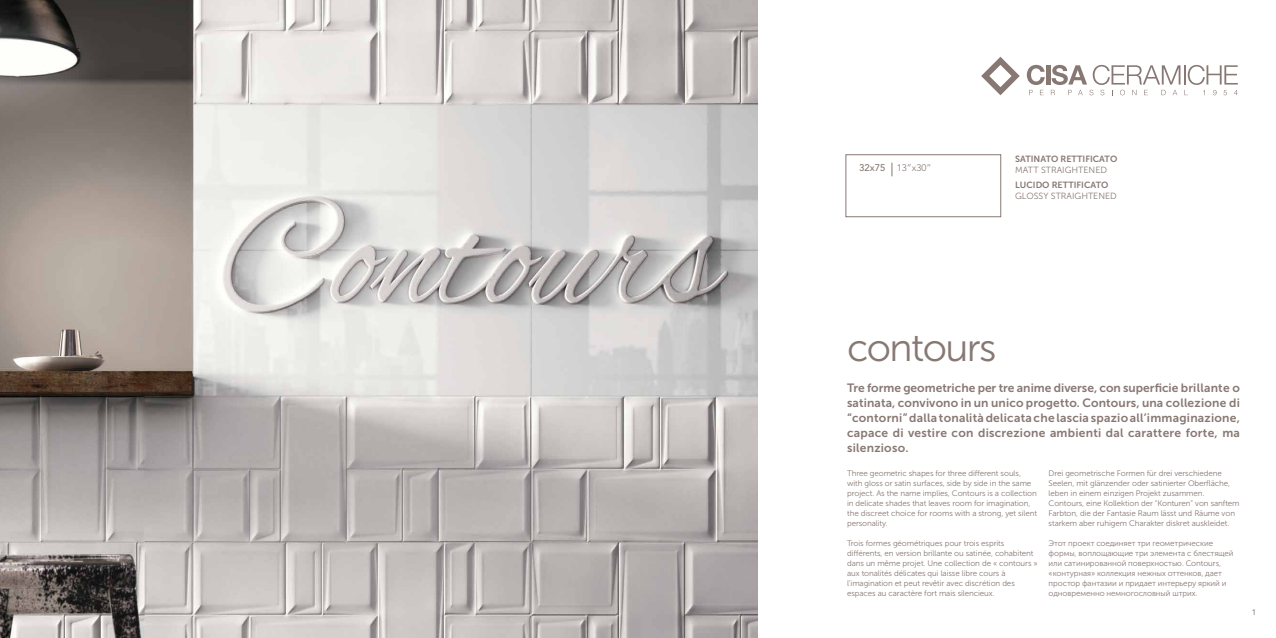
<style>
.page{position:relative;width:1276px;height:638px;background:#fff}
.page>*{position:absolute;margin:0;border:0;box-sizing:border-box;transform-origin:0 0}
.t1{font:39px "Museo Sans 300";letter-spacing:-.04em;color:#877873}
.t2{font:12px/15px "Museo Sans 700";letter-spacing:.02em;color:#877873;text-align:justify}
.t3{font:300 9.6px "Avenir LT";color:#877873}
.t4{font:8.9px "Museo Sans 700";color:#877873}
.t5{font:8.9px "Museo Sans 300";color:#877873}
.t6{font:8px/10px "Museo Sans 300";letter-spacing:-.01em;color:#877873}
.t7{font:8px/10px "Museo Sans Cyrl 300";letter-spacing:-.01em;color:#877873}
.t8{font:8px "Avenir LT";color:#877873}
.s1{font-weight:500}
</style>
<div class="page">
<div style="left:845px;top:154px;width:156px;height:63px;border:1px solid #877873"></div>
<hr style="left:1046px;top:65px;width:4px;height:20px;background:#877873">
<svg style="left:1027px;top:65px;width:17px;height:30px"></svg>
<svg style="left:1051px;top:65px;width:186px;height:30px"></svg>
<svg style="left:981px;top:57px;width:38px;height:38px"></svg>
<svg style="left:891px;top:163px;width:1px;height:13px"></svg>
<img style="left:0;top:0;width:757px;height:638px">
<p class="t4" style="left:1015px;top:154px;width:104px">SATINATO RETTIFICATO</p>
<p class="t3" style="left:859px;top:162px;width:74px"><span class="s1">32x75</span> 13”x30”</p>
<p class="t5" style="left:1015px;top:165px;width:93px">MATT STRAIGHTENED</p>
<p class="t4" style="left:1015px;top:180px;width:95px">LUCIDO RETTIFICATO</p>
<p class="t5" style="left:1015px;top:191px;width:103px">GLOSSY STRAIGHTENED</p>
<h1 class="t1" style="left:847px;top:326px;width:151px">contours</h1>
<p class="t2" style="left:847px;top:380px;width:394px">Tre forme geometriche per tre anime diverse, con superficie brillante o satinata, convivono in un unico progetto. Contours, una collezione di “contorni” dalla tonalità delicata che lascia spazio all’immaginazione, capace di vestire con discrezione ambienti dal carattere forte, ma silenzioso.</p>
<p class="t6" style="left:847px;top:468px;width:192px">Three geometric shapes for three different souls, with gloss or satin surfaces, side by side in the same project. As the name implies, Contours is a collection in delicate shades that leaves room for imagination, the discreet choice for rooms with a strong, yet silent personality.</p>
<p class="t6" style="left:847px;top:538px;width:192px">Trois formes géométriques pour trois esprits différents, en version brillante ou satinée, cohabitent dans un même projet. Une collection de « contours » aux tonalités délicates qui laisse libre cours à l’imagination et peut revêtir avec discrétion des espaces au caractère fort mais silencieux.</p>
<p class="t6" style="left:1048px;top:468px;width:192px">Drei geometrische Formen für drei verschiedene Seelen, mit glänzender oder satinierter Oberfläche, leben in einem einzigen Projekt zusammen.<br>Contours, eine Kollektion der “Konturen” von sanftem Farbton, die der Fantasie Raum lässt und Räume von starkem aber ruhigem Charakter diskret auskleidet.</p>
<p class="t7" style="left:1048px;top:538px;width:187px">Этот проект соединяет три геометрические формы, воплощающие три элемента с блестящей или сатинированной поверхностью. Contours, «контурная» коллекция нежных оттенков, дает простор фантазии и придает интерьеру яркий и одновременно немногословный штрих.</p>
<p class="t8" style="left:1251px;top:607px;width:6px">1</p>
</div>
